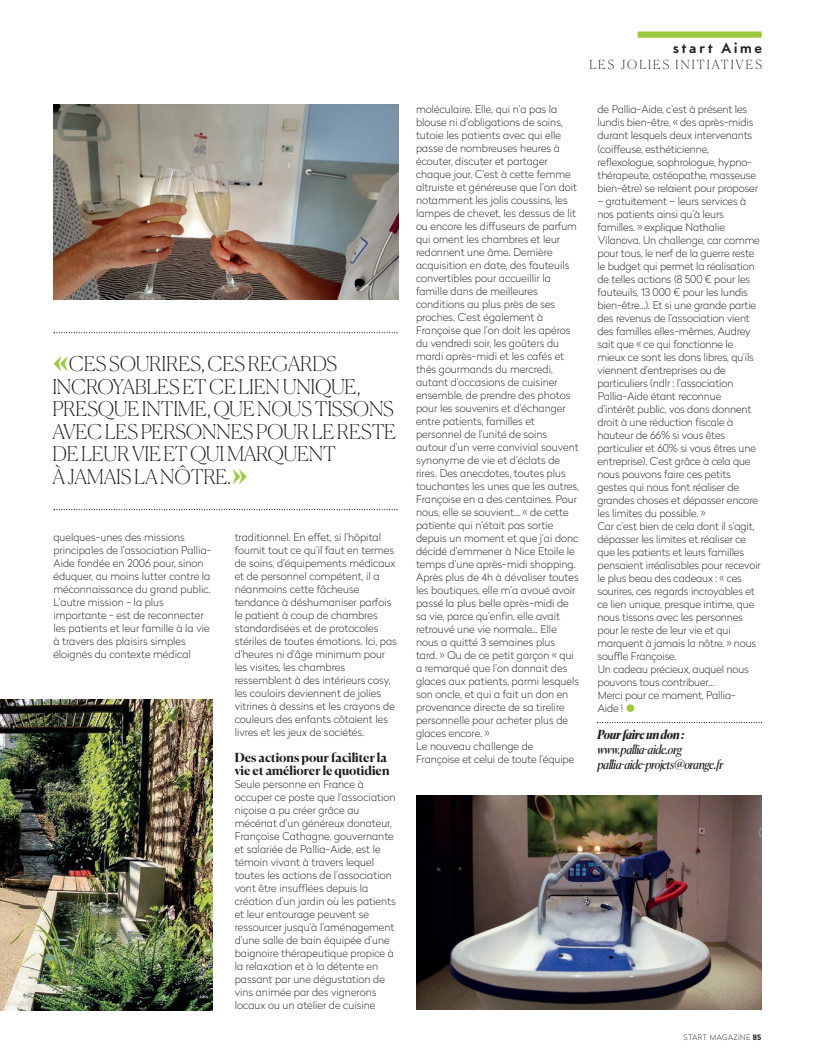
<style>
.page{position:relative;width:815px;height:1063px;background:#fff}
.page>*{position:absolute;margin:0;border:0;box-sizing:border-box;transform-origin:0 0}
.t1{font:100 20.25px/22.5px "Canela";letter-spacing:-.01em;color:#231f20}
.t2{font:800 15px "MTT Milano";letter-spacing:.15em;color:#231f20}
.t3{font:700 12.5px/13px "Canela";letter-spacing:-.005em;color:#231f20}
.t4{font:italic 12.5px/15px "Canela";letter-spacing:-.03em;color:#231f20}
.t5{font:100 12.5px "Canela";letter-spacing:.17em;color:#231f20}
.t6{font:italic 700 12.5px "Canela";letter-spacing:-.03em;color:#231f20}
.t7{font:100 10.62px/13px "Radikal";color:#231f20}
.t8{font:100 7.5px "Radikal";letter-spacing:.055em;color:#231f20}
.s1{font-weight:900;font-size:39.5px;color:#9cc93d}
.s2{font-weight:700}
</style>
<div class="page">
<div style="left:638px;top:31px;width:124px;height:7px;background:#9cc93d"></div>
<svg style="left:54px;top:509px;width:344px;height:1px"></svg>
<svg style="left:54px;top:332px;width:344px;height:1px"></svg>
<img style="left:54px;top:105px;width:345px;height:195px">
<img style="left:416px;top:795px;width:346px;height:215px">
<svg style="left:597px;top:722px;width:165px;height:1px"></svg>
<img style="left:0;top:700px;width:212px;height:311px">
<h1 class="t1" style="left:52px;top:351px;width:345px"><span class="s1">«</span>CES SOURIRES, CES REGARDS<br>INCROYABLES ET CE LIEN UNIQUE,<br>PRESQUE INTIME, QUE NOUS TISSONS<br>AVEC LES PERSONNES POUR LE RESTE<br>DE LEUR VIE ET QUI MARQUENT<br>À JAMAIS LA NÔTRE.<span class="s1">»</span></h1>
<p class="t7" style="left:53px;top:530px;width:160px">quelques-unes des missions principales de l’association Pallia-<br>Aide fondée en 2006 pour, sinon éduquer, au moins lutter contre la méconnaissance du grand public.<br>L’autre mission - la plus importante - est de reconnecter les patients et leur famille à la vie à travers des plaisirs simples éloignés du contexte médical</p>
<p class="t7" style="left:235px;top:530px;width:164px">traditionnel. En effet, si l’hôpital fournit tout ce qu’il faut en termes de soins, d’équipements médicaux et de personnel compétent, il a néanmoins cette fâcheuse tendance à déshumaniser parfois le patient à coup de chambres standardisées et de protocoles stériles de toutes émotions. Ici, pas d’heures ni d’âge minimum pour les visites, les chambres ressemblent à des intérieurs cosy, les couloirs deviennent de jolies vitrines à dessins et les crayons de couleurs des enfants côtoient les livres et les jeux de sociétés.</p>
<p class="t3" style="left:235px;top:750px;width:156px">Des actions pour faciliter la vie et améliorer le quotidien</p>
<p class="t7" style="left:235px;top:777px;width:163px">Seule personne en France à occuper ce poste que l’association niçoise a pu créer grâce au mécénat d’un généreux donateur,<br>Françoise Cathagne, gouvernante et salariée de Pallia-Aide, est le témoin vivant à travers lequel toutes les actions de l’association vont être insufflées depuis la création d’un jardin où les patients et leur entourage peuvent se ressourcer jusqu’à l’aménagement d’une salle de bain équipée d’une baignoire thérapeutique propice à la relaxation et à la détente en passant par une dégustation de vins animée par des vignerons locaux ou un atelier de cuisine</p>
<h2 class="t2" style="left:673px;top:39px;width:91px">start Aime</h2>
<p class="t5" style="left:589px;top:55px;width:174px">LES JOLIES INITIATIVES</p>
<p class="t7" style="left:416px;top:103px;width:165px">moléculaire. Elle, qui n’a pas la blouse ni d’obligations de soins, tutoie les patients avec qui elle passe de nombreuses heures à écouter, discuter et partager chaque jour. C’est à cette femme altruiste et généreuse que l’on doit notamment les jolis coussins, les lampes de chevet, les dessus de lit ou encore les diffuseurs de parfum qui ornent les chambres et leur redonnent une âme. Dernière acquisition en date, des fauteuils convertibles pour accueillir la famille dans de meilleures conditions au plus près de ses proches. C’est également à<br>Françoise que l’on doit les apéros du vendredi soir, les goûters du mardi après-midi et les cafés et thés gourmands du mercredi, autant d’occasions de cuisiner ensemble, de prendre des photos pour les souvenirs et d’échanger entre patients, familles et personnel de l’unité de soins autour d’un verre convivial souvent synonyme de vie et d’éclats de rires. Des anecdotes, toutes plus touchantes les unes que les autres,<br>Françoise en a des centaines. Pour nous, elle se souvient… « de cette patiente qui n’était pas sortie depuis un moment et que j’ai donc décidé d’emmener à Nice Etoile le temps d’une après-midi shopping.<br>Après plus de 4h à dévaliser toutes les boutiques, elle m’a avoué avoir passé la plus belle après-midi de sa vie, parce qu’enfin, elle avait retrouvé une vie normale... Elle nous a quitté 3 semaines plus<br>tard. » Ou de ce petit garçon « qui a remarqué que l’on donnait des glaces aux patients, parmi lesquels son oncle, et qui a fait un don en provenance directe de sa tirelire personnelle pour acheter plus de glaces encore. »<br>Le nouveau challenge de<br>Françoise et celui de toute l’équipe</p>
<p class="t7" style="left:597px;top:103px;width:162px">de Pallia-Aide, c’est à présent les lundis bien-être, « des après-midis durant lesquels deux intervenants (coiffeuse, esthéticienne, reflexologue, sophrologue, hypno&shy;thérapeute, ostéopathe, masseuse bien-être) se relaient pour proposer</p>
<p class="t7" style="left:597px;top:194px;width:165px">– gratuitement – leurs services à nos patients ainsi qu’à leurs familles. » explique Nathalie<br>Vilanova. Un challenge, car comme pour tous, le nerf de la guerre reste le budget qui permet la réalisation de telles actions (8 500 € pour les fauteuils, 13 000 € pour les lundis bien-être…). Et si une grande partie des revenus de l’association vient des familles elles-mêmes, Audrey sait que « ce qui fonctionne le mieux ce sont les dons libres, qu’ils viennent d’entreprises ou de particuliers (ndlr : l’association<br>Pallia-Aide étant reconnue d’intérêt public, vos dons donnent droit à une réduction fiscale à hauteur de 66% si vous êtes particulier et 60% si vous êtres une entreprise). C’est grâce à cela que nous pouvons faire ces petits gestes qui nous font réaliser de grandes choses et dépasser encore les limites du possible. »<br>Car c’est bien de cela dont il s’agit, dépasser les limites et réaliser ce que les patients et leurs familles pensaient irréalisables pour recevoir le plus beau des cadeaux : « ces sourires, ces regards incroyables et ce lien unique, presque intime, que nous tissons avec les personnes pour le reste de leur vie et qui marquent à jamais la nôtre. » nous souffle Françoise.<br>Un cadeau précieux, auquel nous pouvons tous contribuer…<br>Merci pour ce moment, Pallia-<br>Aide !</p>
<p class="t6" style="left:598px;top:725px;width:88px">Pour faire un don:</p>
<p class="t4" style="left:597px;top:741px;width:127px">www.pallia-aide.org pallia-aide-projets@orange.fr</p>
<p class="t8" style="left:684px;top:1032px;width:79px">START MAGAZINE <span class="s2">85</span></p>
</div>
